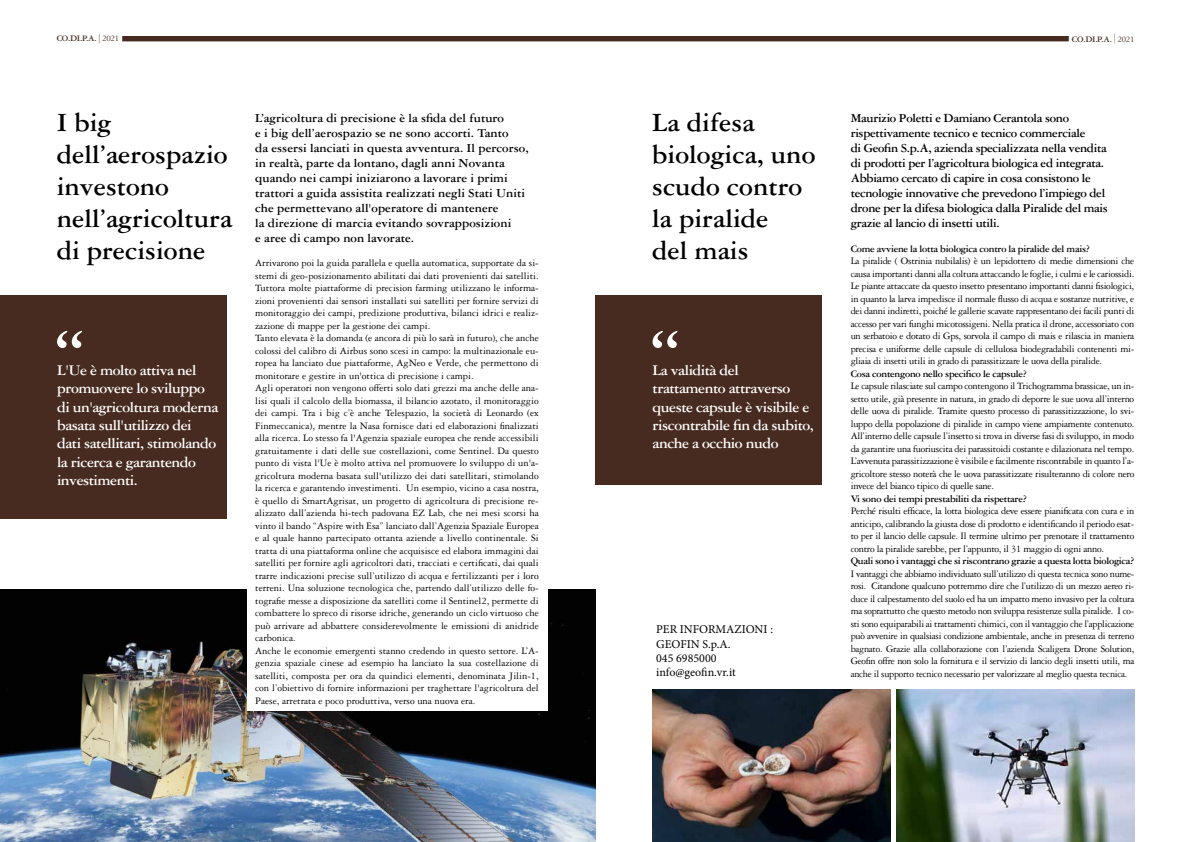
<style>
.page{position:relative;width:1191px;height:842px;background:#fff}
.page>*{position:absolute;margin:0;border:0;box-sizing:border-box;transform-origin:0 0}
.t1{font:700 79.4px "Garamond 3 LT Std";color:#fff}
.t2{font:700 28px/32px "Garamond 3 LT Std";color:#000}
.t3{font:700 15.8px/18.4px "Garamond 3 LT Std";letter-spacing:-.03em;color:#fff}
.t4{font:700 13px/15px "Garamond 3 LT Std";color:#000}
.t5{font:700 13px/15px "Garamond 3 LT Std";letter-spacing:-.025em;color:#000}
.t6{font:12px/14.4px "Minion Pro";color:#000}
.t7{font:10.5px/12.5px "Garamond 3 LT Std";color:#000;text-align:justify}
.t8{font:700 10.5px "Garamond 3 LT Std";letter-spacing:-.025em;color:#000}
.t9{font:700 9px "Garamond 3 LT Std";letter-spacing:-.03em;color:#472b20}
.s1{font-weight:400;font-size:9.6px}
.s2{font-weight:400}
</style>
<div class="page">
<div style="left:122px;top:36px;width:946px;height:5px;background:#472b20"></div>
<div style="left:0;top:295px;width:227px;height:224px;background:#472b20"></div>
<img style="left:0;top:590px;width:595px;height:252px">
<div style="left:247px;top:582px;width:300px;height:128px;background:#fff"></div>
<div style="left:595px;top:295px;width:227px;height:189px;background:#472b20"></div>
<img style="left:896px;top:689px;width:238px;height:153px">
<img style="left:652px;top:689px;width:238px;height:153px">
<p class="t9" style="left:57px;top:34px;width:64px">CO.DI.P.A. <span class="s1">|</span> <span class="s2">2021</span></p>
<p class="t9" style="left:1072px;top:34px;width:64px">CO.DI.P.A. <span class="s1">|</span> <span class="s2">2021</span></p>
<h2 class="t2" style="left:57px;top:107px;width:177px">I big dell’aerospazio investono nell’agricoltura di precisione</h2>
<h1 class="t1" style="left:50px;top:313px;width:37px">“</h1>
<h3 class="t3" style="left:57px;top:361px;width:163px">L'Ue è molto attiva nel promuovere lo sviluppo di un'agricoltura moderna basata sull'utilizzo dei dati satellitari, stimolando la ricerca e garantendo investimenti.</h3>
<p class="t4" style="left:255px;top:110px;width:275px">L’agricoltura di precisione è la sfida del futuro<br>e i big dell’aerospazio se ne sono accorti. Tanto<br>da essersi lanciati in questa avventura. Il percorso, in realtà, parte da lontano, dagli anni Novanta quando nei campi iniziarono a lavorare i primi trattori a guida assistita realizzati negli Stati Uniti che permettevano all'operatore di mantenere<br>la direzione di marcia evitando sovrapposizioni<br>e aree di campo non lavorate.</p>
<p class="t7" style="left:255px;top:257px;width:285px;text-align:left">Arrivarono poi la guida parallela e quella automatica, supportate da si&shy;stemi di geo-posizionamento abilitati dai dati provenienti dai satelliti.<br>Tuttora molte piattaforme di precision farming utilizzano le informa&shy;zioni provenienti dai sensori installati sui satelliti per fornire servizi di monitoraggio dei campi, predizione produttiva, bilanci idrici e realiz&shy;zazione di mappe per la gestione dei campi.<br>Tanto elevata è la domanda (e ancora di più lo sarà in futuro), che anche colossi del calibro di Airbus sono scesi in campo: la multinazionale eu&shy;ropea ha lanciato due piattaforme, AgNeo e Verde, che permettono di monitorare e gestire in un'ottica di precisione i campi.<br>Agli operatori non vengono offerti solo dati grezzi ma anche delle ana&shy;lisi quali il calcolo della biomassa, il bilancio azotato, il monitoraggio dei campi. Tra i big c’è anche Telespazio, la società di Leonardo (ex Finmeccanica), mentre la Nasa fornisce dati ed elaborazioni finalizzati alla ricerca. Lo stesso fa l'Agenzia spaziale europea che rende accessibili gratuitamente i dati delle sue costellazioni, come Sentinel. Da questo punto di vista l'Ue è molto attiva nel promuovere lo sviluppo di un'a&shy;gricoltura moderna basata sull'utilizzo dei dati satellitari, stimolando la ricerca e garantendo investimenti. Un esempio, vicino a casa nostra, è quello di SmartAgrisat, un progetto di agricoltura di precisione re&shy;alizzato dall’azienda hi-tech padovana EZ Lab, che nei mesi scorsi ha vinto il bando “Aspire with Esa” lanciato dall’Agenzia Spaziale Europea e al quale hanno partecipato ottanta aziende a livello continentale. Si tratta di una piattaforma online che acquisisce ed elabora immagini dai satelliti per fornire agli agricoltori dati, tracciati e certificati, dai quali trarre indicazioni precise sull’utilizzo di acqua e fertilizzanti per i loro terreni. Una soluzione tecnologica che, partendo dall’utilizzo delle fo&shy;tografie messe a disposizione da satelliti come il Sentinel2, permette di combattere lo spreco di risorse idriche, generando un ciclo virtuoso che può arrivare ad abbattere considerevolmente le emissioni di anidride carbonica.<br>Anche le economie emergenti stanno credendo in questo settore. L’A&shy;genzia spaziale cinese ad esempio ha lanciato la sua costellazione di satelliti, composta per ora da quindici elementi, denominata Jilin-1, con l’obiettivo di fornire informazioni per traghettare l'agricoltura del Paese, arretrata e poco produttiva, verso una nuova era.</p>
<h2 class="t2" style="left:652px;top:107px;width:165px">La difesa biologica, uno scudo contro la piralide<br>del mais</h2>
<h1 class="t1" style="left:646px;top:313px;width:37px">“</h1>
<h3 class="t3" style="left:652px;top:361px;width:163px">La validità del trattamento attraverso queste capsule è visibile e riscontrabile fin da subito, anche a occhio nudo</h3>
<p class="t6" style="left:656px;top:622px;width:118px">PER INFORMAZIONI :<br>GEOFIN S.p.A.<br>045 6985000 info@geofin.vr.it</p>
<p class="t5" style="left:850px;top:110px;width:259px">Maurizio Poletti e Damiano Cerantola sono rispettivamente tecnico e tecnico commerciale<br>di Geofin S.p.A, azienda specializzata nella vendita di prodotti per l’agricoltura biologica ed integrata.<br>Abbiamo cercato di capire in cosa consistono le tecnologie innovative che prevedono l’impiego del drone per la difesa biologica dalla Piralide del mais grazie al lancio di insetti utili.</p>
<p class="t8" style="left:850px;top:243px;width:241px">Come avviene la lotta biologica contro la piralide del mais?</p>
<p class="t7" style="left:850px;top:255px;width:285px">La piralide ( Ostrinia nubilalis) è un lepidottero di medie dimensioni che causa importanti danni alla coltura attaccando le foglie, i culmi e le cariossidi.<br>Le piante attaccate da questo insetto presentano importanti danni fisiologici, in quanto la larva impedisce il normale flusso di acqua e sostanze nutritive, e dei danni indiretti, poiché le gallerie scavate rappresentano dei facili punti di accesso per vari funghi micotossigeni. Nella pratica il drone, accessoriato con un serbatoio e dotato di Gps, sorvola il campo di mais e rilascia in maniera precisa e uniforme delle capsule di cellulosa biodegradabili contenenti mi&shy;gliaia di insetti utili in grado di parassitizzare le uova della piralide.</p>
<p class="t8" style="left:850px;top:368px;width:178px">Cosa contengono nello specifico le capsule?</p>
<p class="t7" style="left:850px;top:380px;width:285px">Le capsule rilasciate sul campo contengono il Trichogramma brassicae, un in&shy;setto utile, già presente in natura, in grado di deporre le sue uova all’interno delle uova di piralide. Tramite questo processo di parassitizzazione, lo svi&shy;luppo della popolazione di piralide in campo viene ampiamente contenuto.<br>All’interno delle capsule l’insetto si trova in diverse fasi di sviluppo, in modo da garantire una fuoriuscita dei parassitoidi costante e dilazionata nel tempo.<br>L’avvenuta parassitizzazione è visibile e facilmente riscontrabile in quanto l’a&shy;gricoltore stesso noterà che le uova parassitizzate risulteranno di colore nero invece del bianco tipico di quelle sane.</p>
<p class="t8" style="left:850px;top:493px;width:178px">Vi sono dei tempi prestabiliti da rispettare?</p>
<p class="t7" style="left:850px;top:505px;width:285px">Perché risulti efficace, la lotta biologica deve essere pianificata con cura e in anticipo, calibrando la giusta dose di prodotto e identificando il periodo esat&shy;to per il lancio delle capsule. Il termine ultimo per prenotare il trattamento contro la piralide sarebbe, per l’appunto, il 31 maggio di ogni anno.</p>
<p class="t8" style="left:850px;top:555px;width:285px">Quali sono i vantaggi che si riscontrano grazie a questa lotta biologica?</p>
<p class="t7" style="left:850px;top:567px;width:285px">I vantaggi che abbiamo individuato sull’utilizzo di questa tecnica sono nume&shy;rosi. Citandone qualcuno potremmo dire che l’utilizzo di un mezzo aereo ri&shy;duce il calpestamento del suolo ed ha un impatto meno invasivo per la coltura ma soprattutto che questo metodo non sviluppa resistenze sulla piralide. I co&shy;sti sono equiparabili ai trattamenti chimici, con il vantaggio che l’applicazione può avvenire in qualsiasi condizione ambientale, anche in presenza di terreno bagnato. Grazie alla collaborazione con l’azienda Scaligera Drone Solution, Geofin offre non solo la fornitura e il servizio di lancio degli insetti utili, ma anche il supporto tecnico necessario per valorizzare al meglio questa tecnica.</p>
</div>
